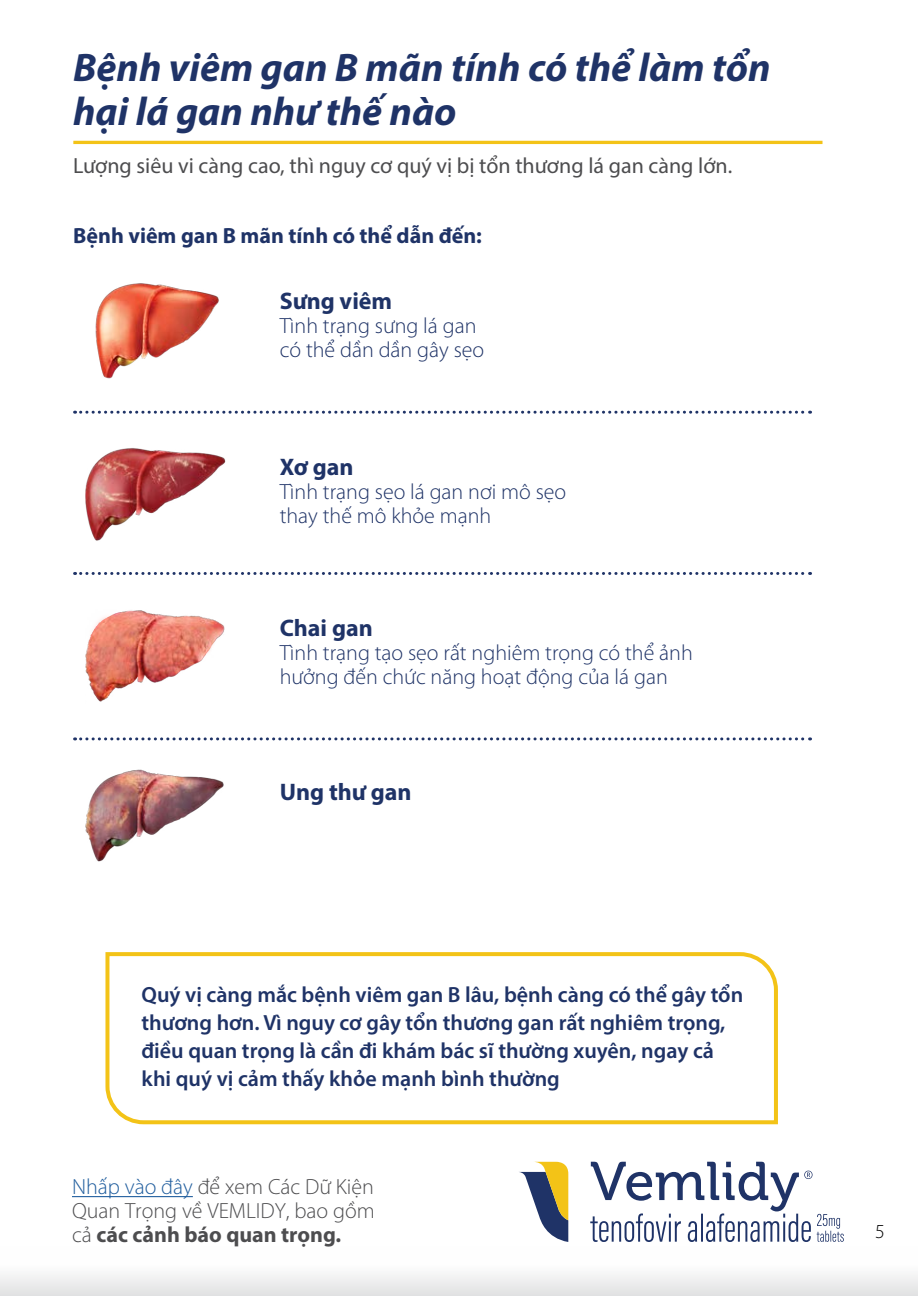
<style>
.page{position:relative;width:918px;height:1296px;background:#fff}
.page>*{position:absolute;margin:0;border:0;box-sizing:border-box;transform-origin:0 0}
.t1{font:italic 700 40px/44px "Myriad Pro";color:#1f3367}
.t2{font:700 24px "Myriad Pro";color:#1f3367}
.t3{font:600 22px/28px "Myriad Pro";color:#1f3367}
.t4{font:300 22px/24px "Myriad Pro";color:#1f3367}
.t5{font:300 22px/24px "Myriad Pro";color:#4d4d4f;text-align:justify}
.t6{font:22px "Myriad Pro";color:#4d4d4f}
.t7{font:700 22px "Myriad Pro";color:#1f3367}
.t8{font:300 20px "Myriad Pro";color:#000}
.s1{color:#215e9e}
.s2{font-weight:700}
</style>
<div class="page">
<hr style="left:72px;top:1196px;width:121px;height:1px;background:#215e9e">
<svg style="left:590px;top:1162px;width:254px;height:80px"></svg>
<svg style="left:519px;top:1162px;width:49px;height:80px"></svg>
<svg style="left:105px;top:952px;width:673px;height:173px"></svg>
<hr style="left:73px;top:141px;width:750px;height:3px;background:#f3c317">
<img style="left:95px;top:283px;width:124px;height:96px">
<img style="left:85px;top:610px;width:140px;height:92px">
<img style="left:85px;top:448px;width:141px;height:93px">
<img style="left:86px;top:769px;width:138px;height:93px">
<svg style="left:75px;top:411px;width:736px;height:3px"></svg>
<svg style="left:75px;top:572px;width:736px;height:3px"></svg>
<svg style="left:75px;top:737px;width:736px;height:3px"></svg>
<div style="left:0;top:1246px;width:918px;height:50px;background:linear-gradient(to bottom,#fff,#e5e5e6)"></div>
<h1 class="t1" style="left:73px;top:44px;width:699px">Bệnh viêm gan B mãn tính có thể làm tổn hại lá gan như thế nào</h1>
<p class="t6" style="left:73px;top:152px;width:661px">Lượng siêu vi càng cao, thì nguy cơ quý vị bị tổn thương lá gan càng lớn.</p>
<p class="t7" style="left:73px;top:221px;width:410px">Bệnh viêm gan B mãn tính có thể dẫn đến:</p>
<p class="t2" style="left:280px;top:285px;width:114px">Sưng viêm</p>
<p class="t4" style="left:280px;top:314px;width:206px">Tình trạng sưng lá gan có thể dần dần gây sẹo</p>
<p class="t2" style="left:280px;top:451px;width:75px">Xơ gan</p>
<p class="t4" style="left:280px;top:479px;width:288px">Tình trạng sẹo lá gan nơi mô sẹo thay thế mô khỏe mạnh</p>
<p class="t2" style="left:280px;top:612px;width:95px">Chai gan</p>
<p class="t4" style="left:280px;top:641px;width:415px">Tình trạng tạo sẹo rất nghiêm trọng có thể ảnh hưởng đến chức năng hoạt động của lá gan</p>
<p class="t2" style="left:280px;top:776px;width:133px">Ung thư gan</p>
<p class="t3" style="left:142px;top:980px;width:603px">Quý vị càng mắc bệnh viêm gan B lâu, bệnh càng có thể gây tổn thương hơn. Vì nguy cơ gây tổn thương gan rất nghiêm trọng, điều quan trọng là cần đi khám bác sĩ thường xuyên, ngay cả khi quý vị cảm thấy khỏe mạnh bình thường</p>
<p class="t5" style="left:72px;top:1175px;width:304px"><span class="s1">Nhấp vào đây</span> để xem Các Dữ Kiện Quan Trọng về VEMLIDY, bao gồm cả <span class="s2">các cảnh báo quan trọng.</span></p>
<p class="t8" style="left:875px;top:1219px;width:11px">5</p>
</div>
